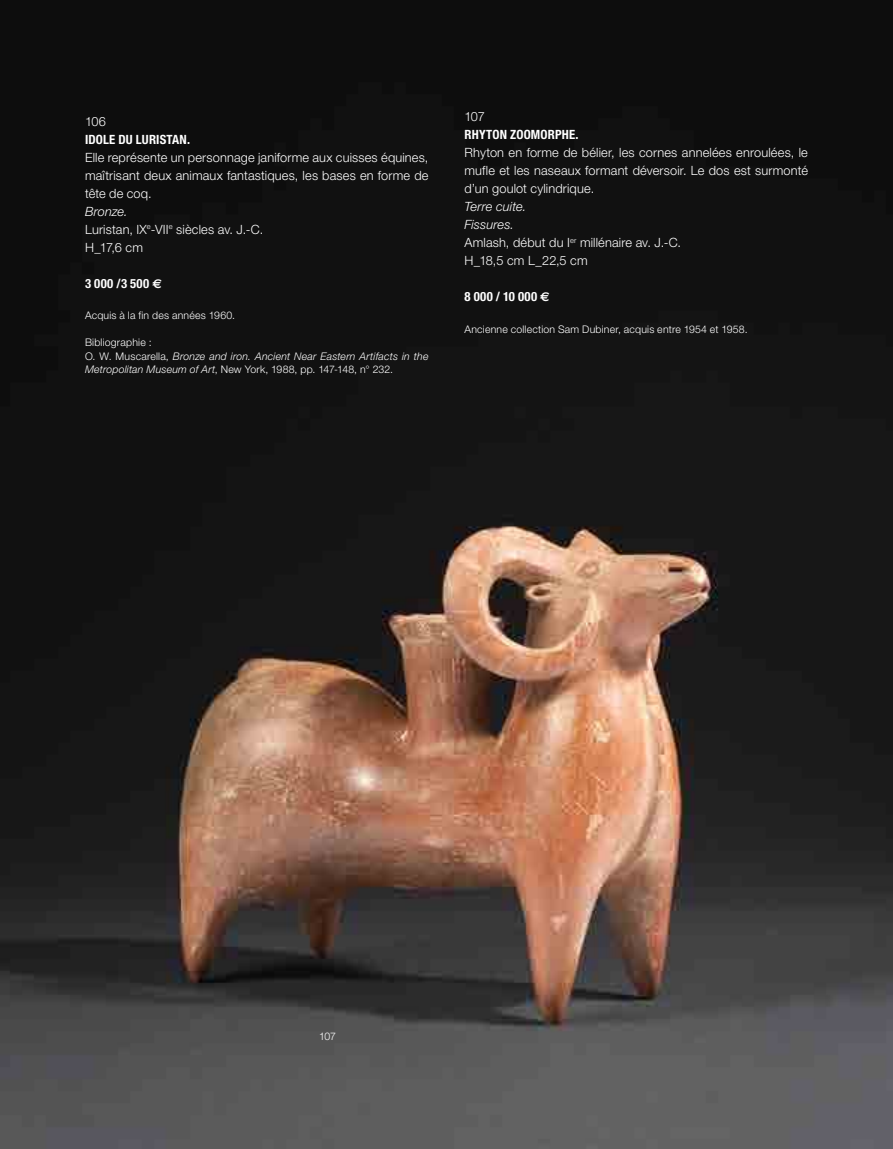
<style>
.page{position:relative;width:893px;height:1149px;background:#fff}
.page>*{position:absolute;margin:0;border:0;box-sizing:border-box;transform-origin:0 0}
.t1{font:300 12.75px/18px "Helvetica Neue";letter-spacing:.015em;color:#fff;text-align:justify}
.t2{font:700 condensed 12.75px "Helvetica Neue";letter-spacing:.015em;color:#fff}
.t3{font:italic 300 10.5px/13.5px "Helvetica Neue";letter-spacing:.015em;color:#fff}
.t4{font:300 10.5px "Helvetica Neue";letter-spacing:.02em;color:#fff}
.s1{font-style:italic}
.s2{font-family:"Euro Sans";font-stretch:normal}
.s3{font-style:normal}
</style>
<div class="page">
<img style="left:0;top:0;width:893px;height:1148px">
<p class="t1" style="left:85px;top:112px;width:22px">106</p>
<p class="t2" style="left:85px;top:131px;width:107px">IDOLE DU LURISTAN.</p>
<p class="t1" style="left:85px;top:148px;width:345px">Elle représente un personnage janiforme aux cuisses équines, maîtrisant deux animaux fantastiques, les bases en forme de tête de coq.</p>
<p class="t1" style="left:85px;top:202px;width:180px;text-align:left"><span class="s1">Bronze.<br></span>Luristan, IX<sup>e</sup>-VII<sup>e</sup> siècles av. J.-C.<br>H_17,6 cm</p>
<p class="t2" style="left:85px;top:275px;width:78px">3 000 /3 500 <span class="s2">€</span></p>
<p class="t4" style="left:85px;top:309px;width:152px">Acquis à la fin des années 1960.</p>
<p class="t3" style="left:85px;top:335px;width:345px"><span class="s3">Bibliographie :<br>O. W. Muscarella,</span> Bronze and iron. Ancient Near Eastern Artifacts in the<br>Metropolitan Museum of Art<span class="s3">, New York, 1988, pp. 147-148, n° 232.</span></p>
<p class="t1" style="left:464px;top:107px;width:22px">107</p>
<p class="t2" style="left:464px;top:127px;width:116px">RHYTON ZOOMORPHE.</p>
<p class="t1" style="left:464px;top:143px;width:345px">Rhyton en forme de bélier, les cornes annelées enroulées, le mufle et les naseaux formant déversoir. Le dos est surmonté d’un goulot cylindrique.</p>
<p class="t1" style="left:464px;top:197px;width:218px;text-align:left"><span class="s1">Terre cuite.<br>Fissures.<br></span>Amlash, début du I<sup>er</sup> millénaire av. J.-C.<br>H_18,5 cm L_22,5 cm</p>
<p class="t2" style="left:464px;top:289px;width:87px">8 000 / 10 000 <span class="s2">€</span></p>
<p class="t4" style="left:464px;top:322px;width:285px">Ancienne collection Sam Dubiner, acquis entre 1954 et 1958.</p>
<p class="t4" style="left:319px;top:1029px;width:18px">107</p>
</div>
